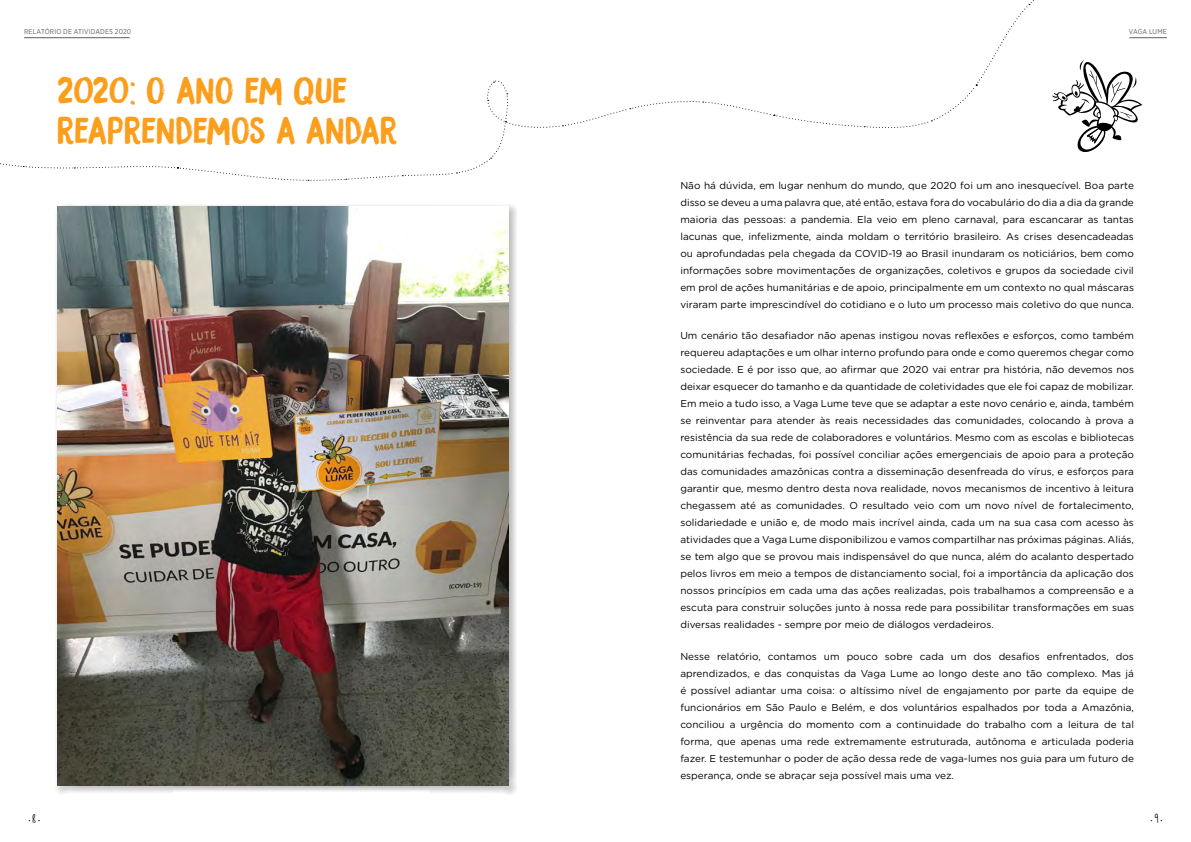
<style>
.page{position:relative;width:1191px;height:842px;background:#fff}
.page>*{position:absolute;margin:0;border:0;box-sizing:border-box;transform-origin:0 0}
.t1{font:34px/40px "DK Bocadillo";color:#fa9e1c}
.t2{font:10px/17px "Gotham Rounded";color:#000;text-align:justify}
.t3{font:7px "Gotham Narrow";letter-spacing:.02em;color:#5a5e68}
.t4{font:700 4px "Moon Flower";color:#000}
.s1{font-size:14px}
</style>
<div class="page">
<hr style="left:1129px;top:38px;width:37px;height:1px;background:#5a5e68">
<div style="left:55px;top:203px;width:462px;height:591px;background:#000;opacity:.31"></div>
<img style="left:58px;top:206px;width:450px;height:580px">
<svg style="left:0;top:0;width:1142px;height:181px"></svg>
<p class="t3" style="left:24px;top:27px;width:109px">RELATÓRIO DE ATIVIDADES 2020</p>
<p class="t3" style="left:1128px;top:27px;width:40px">VAGA LUME</p>
<h1 class="t1" style="left:57px;top:70px;width:342px">2020: O ANO EM QUE<br>REAPRENDEMOS A ANDAR</h1>
<p class="t2" style="left:680px;top:177px;width:455px">Não há dúvida, em lugar nenhum do mundo, que 2020 foi um ano inesquecível. Boa parte disso se deveu a uma palavra que, até então, estava fora do vocabulário do dia a dia da grande maioria das pessoas: a pandemia. Ela veio em pleno carnaval, para escancarar as tantas lacunas que, infelizmente, ainda moldam o território brasileiro. As crises desencadeadas ou aprofundadas pela chegada da COVID-19 ao Brasil inundaram os noticiários, bem como informações sobre movimentações de organizações, coletivos e grupos da sociedade civil em prol de ações humanitárias e de apoio, principalmente em um contexto no qual máscaras viraram parte imprescindível do cotidiano e o luto um processo mais coletivo do que nunca.</p>
<p class="t2" style="left:680px;top:327px;width:455px">Um cenário tão desafiador não apenas instigou novas reflexões e esforços, como também requereu adaptações e um olhar interno profundo para onde e como queremos chegar como sociedade. E é por isso que, ao afirmar que 2020 vai entrar pra história, não devemos nos deixar esquecer do tamanho e da quantidade de coletividades que ele foi capaz de mobilizar.<br>Em meio a tudo isso, a Vaga Lume teve que se adaptar a este novo cenário e, ainda, também se reinventar para atender às reais necessidades das comunidades, colocando à prova a resistência da sua rede de colaboradores e voluntários. Mesmo com as escolas e bibliotecas comunitárias fechadas, foi possível conciliar ações emergenciais de apoio para a proteção das comunidades amazônicas contra a disseminação desenfreada do vírus, e esforços para garantir que, mesmo dentro desta nova realidade, novos mecanismos de incentivo à leitura chegassem até as comunidades. O resultado veio com um novo nível de fortalecimento, solidariedade e união e, de modo mais incrível ainda, cada um na sua casa com acesso às atividades que a Vaga Lume disponibilizou e vamos compartilhar nas próximas páginas. Aliás, se tem algo que se provou mais indispensável do que nunca, além do acalanto despertado pelos livros em meio a tempos de distanciamento social, foi a importância da aplicação dos nossos princípios em cada uma das ações realizadas, pois trabalhamos a compreensão e a escuta para construir soluções junto à nossa rede para possibilitar transformações em suas diversas realidades - sempre por meio de diálogos verdadeiros.</p>
<p class="t2" style="left:680px;top:647px;width:455px">Nesse relatório, contamos um pouco sobre cada um dos desafios enfrentados, dos aprendizados, e das conquistas da Vaga Lume ao longo deste ano tão complexo. Mas já é possível adiantar uma coisa: o altíssimo nível de engajamento por parte da equipe de funcionários em São Paulo e Belém, e dos voluntários espalhados por toda a Amazônia, conciliou a urgência do momento com a continuidade do trabalho com a leitura de tal forma, que apenas uma rede extremamente estruturada, autônoma e articulada poderia fazer. E testemunhar o poder de ação dessa rede de vaga-lumes nos guia para um futuro de esperança, onde se abraçar seja possível mais uma vez.</p>
<p class="t4" style="left:28px;top:819px;width:13px">•<span class="s1">8</span>•</p>
<p class="t4" style="left:1150px;top:819px;width:14px">•<span class="s1">9</span>•</p>
</div>
